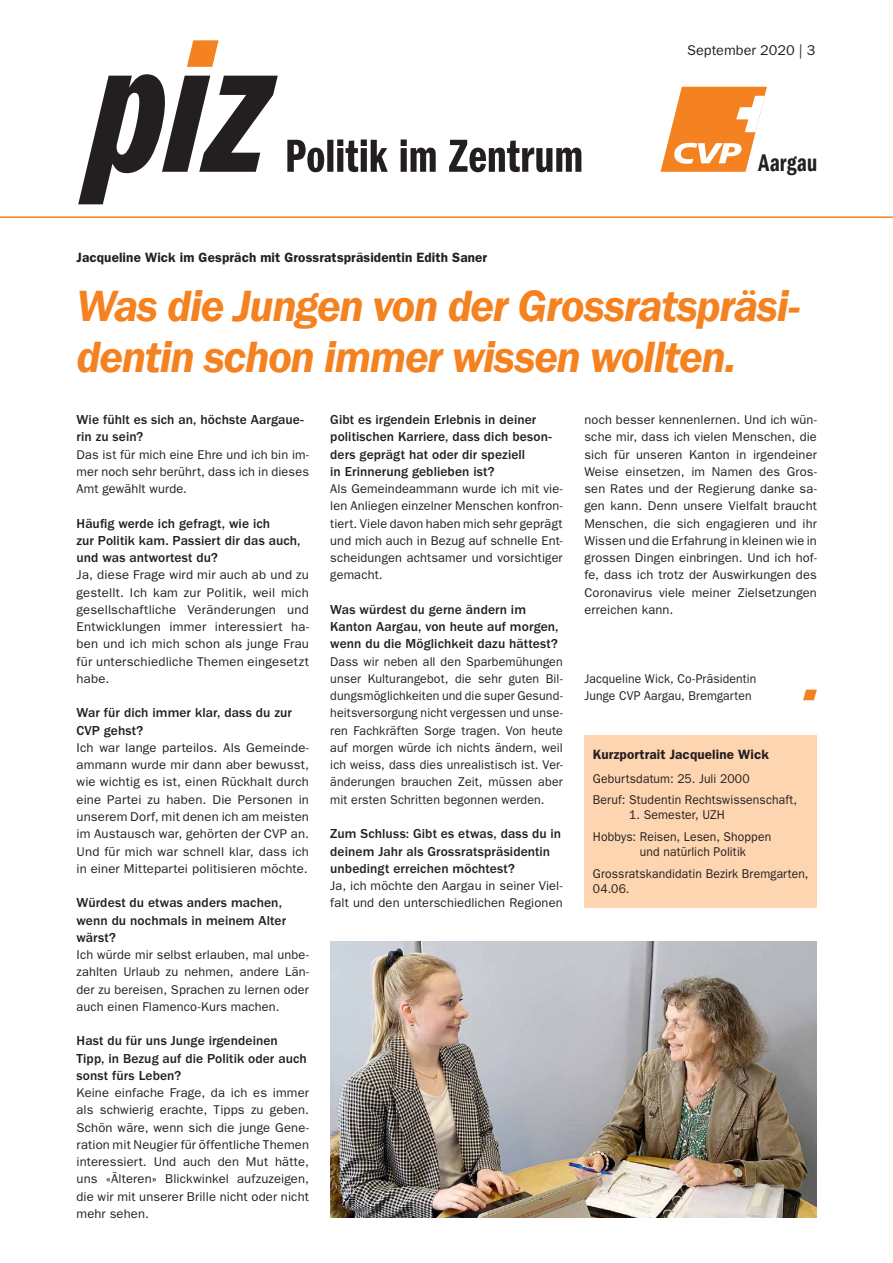
<style>
.page{position:relative;width:893px;height:1263px;background:#fff}
.page>*{position:absolute;margin:0;border:0;box-sizing:border-box;transform-origin:0 0}
.t1{font:italic 600 45px/51px "Franklin Gothic";letter-spacing:-.03em;color:#f58220}
.t2{font:600 condensed 24.75px "Franklin Gothic";letter-spacing:.015em;color:#231f20;scale:.86 1}
.t3{font:14.25px "Franklin Gothic LT";color:#231f20}
.t4{font:500 13.5px/17.2px "Franklin Gothic LT";letter-spacing:.005em;color:#231f20}
.t5{font:600 13.5px "Franklin Gothic LT";letter-spacing:.01em;color:#231f20}
.t6{font:12.75px/17.2px "Franklin Gothic LT";letter-spacing:.01em;color:#231f20;text-align:justify}
.t7{font:12.75px/21.8px "Franklin Gothic LT";letter-spacing:.01em;color:#231f20;scale:.95 1}
</style>
<div class="page">
<svg style="left:660px;top:87px;width:107px;height:85px"></svg>
<svg style="left:78px;top:74px;width:503px;height:130px"></svg>
<hr style="left:0;top:216px;width:893px;height:2px;background:#f58220">
<svg style="left:187px;top:40px;width:32px;height:27px"></svg>
<svg style="left:803px;top:690px;width:14px;height:10px"></svg>
<img style="left:330px;top:942px;width:486px;height:276px">
<div style="left:584px;top:735px;width:233px;height:172px;background:#fdd5b0"></div>
<p class="t3" style="left:687px;top:42px;width:130px">September 2020 | 3</p>
<h2 class="t2" style="left:758px;top:146px;width:70px">Aargau</h2>
<p class="t5" style="left:77px;top:249px;width:412px">Jacqueline Wick im Gespräch mit Grossratspräsidentin Edith Saner</p>
<h1 class="t1" style="left:77px;top:281px;width:725px">Was die Jungen von der Grossratspräsi&shy;dentin schon immer wissen wollten.</h1>
<p class="t4" style="left:77px;top:411px;width:229px">Wie fühlt es sich an, höchste Aargaue&shy;rin zu sein?</p>
<p class="t6" style="left:77px;top:446px;width:234px">Das ist für mich eine Ehre und ich bin im&shy;mer noch sehr berührt, dass ich in dieses Amt gewählt wurde.</p>
<p class="t4" style="left:77px;top:515px;width:226px">Häufig werde ich gefragt, wie ich<br>zur Politik kam. Passiert dir das auch, und was antwortest du?</p>
<p class="t6" style="left:77px;top:567px;width:234px">Ja, diese Frage wird mir auch ab und zu gestellt. Ich kam zur Politik, weil mich gesellschaftliche Veränderungen und Entwicklungen immer interessiert ha&shy;ben und ich mich schon als junge Frau für unterschiedliche Themen eingesetzt habe.</p>
<p class="t4" style="left:77px;top:704px;width:217px">War für dich immer klar, dass du zur<br>CVP gehst?</p>
<p class="t6" style="left:77px;top:739px;width:234px">Ich war lange parteilos. Als Gemeinde&shy;ammann wurde mir dann aber bewusst, wie wichtig es ist, einen Rückhalt durch eine Partei zu haben. Die Personen in unserem Dorf, mit denen ich am meisten im Austausch war, gehörten der CVP an.<br>Und für mich war schnell klar, dass ich in einer Mittepartei politisieren möchte.</p>
<p class="t4" style="left:77px;top:894px;width:211px">Würdest du etwas anders machen, wenn du nochmals in meinem Alter wärst?</p>
<p class="t6" style="left:77px;top:946px;width:234px">Ich würde mir selbst erlauben, mal unbe&shy;zahlten Urlaub zu nehmen, andere Län&shy;der zu bereisen, Sprachen zu lernen oder auch einen Flamenco-Kurs machen.</p>
<p class="t4" style="left:77px;top:1032px;width:232px">Hast du für uns Junge irgendeinen<br>Tipp, in Bezug auf die Politik oder auch sonst fürs Leben?</p>
<p class="t6" style="left:77px;top:1084px;width:234px">Keine einfache Frage, da ich es immer als schwierig erachte, Tipps zu geben.<br>Schön wäre, wenn sich die junge Gene&shy;ration mit Neugier für öffentliche Themen interessiert. Und auch den Mut hätte, uns «Älteren» Blickwinkel aufzuzeigen, die wir mit unserer Brille nicht oder nicht mehr sehen.</p>
<p class="t4" style="left:330px;top:411px;width:223px">Gibt es irgendein Erlebnis in deiner politischen Karriere, dass dich beson&shy;ders geprägt hat oder dir speziell<br>in Erinnerung geblieben ist?</p>
<p class="t6" style="left:330px;top:480px;width:234px">Als Gemeindeammann wurde ich mit vie&shy;len Anliegen einzelner Menschen konfron&shy;tiert. Viele davon haben mich sehr geprägt und mich auch in Bezug auf schnelle Ent&shy;scheidungen achtsamer und vorsichtiger gemacht.</p>
<p class="t4" style="left:330px;top:601px;width:230px">Was würdest du gerne ändern im<br>Kanton Aargau, von heute auf morgen, wenn du die Möglichkeit dazu hättest?</p>
<p class="t6" style="left:330px;top:653px;width:234px">Dass wir neben all den Sparbemühungen unser Kulturangebot, die sehr guten Bil&shy;dungsmöglichkeiten und die super Gesund&shy;heitsversorgung nicht vergessen und unse&shy;ren Fachkräften Sorge tragen. Von heute auf morgen würde ich nichts ändern, weil ich weiss, dass dies unrealistisch ist. Ver&shy;änderungen brauchen Zeit, müssen aber mit ersten Schritten begonnen werden.</p>
<p class="t4" style="left:330px;top:825px;width:232px">Zum Schluss: Gibt es etwas, dass du in deinem Jahr als Grossratspräsidentin unbedingt erreichen möchtest?</p>
<p class="t6" style="left:330px;top:877px;width:234px">Ja, ich möchte den Aargau in seiner Viel&shy;falt und den unterschiedlichen Regionen</p>
<p class="t6" style="left:584px;top:411px;width:234px">noch besser kennenlernen. Und ich wün&shy;sche mir, dass ich vielen Menschen, die sich für unseren Kanton in irgendeiner Weise einsetzen, im Namen des Gros&shy;sen Rates und der Regierung danke sa&shy;gen kann. Denn unsere Vielfalt braucht Menschen, die sich engagieren und ihr Wissen und die Erfahrung in kleinen wie in grossen Dingen einbringen. Und ich hof&shy;fe, dass ich trotz der Auswirkungen des Coronavirus viele meiner Zielsetzungen erreichen kann.</p>
<p class="t7" style="left:584px;top:670px;width:182px;line-height:17.2px">Jacqueline Wick, Co-Präsidentin<br>Junge CVP Aargau, Bremgarten</p>
<p class="t5" style="left:593px;top:746px;width:178px">Kurzportrait Jacqueline Wick</p>
<p class="t7" style="left:593px;top:767px;width:216px">Geburtsdatum: 25. Juli 2000<br>Beruf: Studentin Rechtswissenschaft,</p>
<p class="t7" style="left:593px;top:804px;width:189px;text-indent:36px">1. Semester, UZH<br>Hobbys: Reisen, Lesen, Shoppen</p>
<p class="t7" style="left:593px;top:841px;width:228px;text-indent:47px">und natürlich Politik<br>Grossratskandidatin Bezirk Bremgarten,</p>
<p class="t7" style="left:593px;top:878px;width:40px">04.06.</p>
</div>
